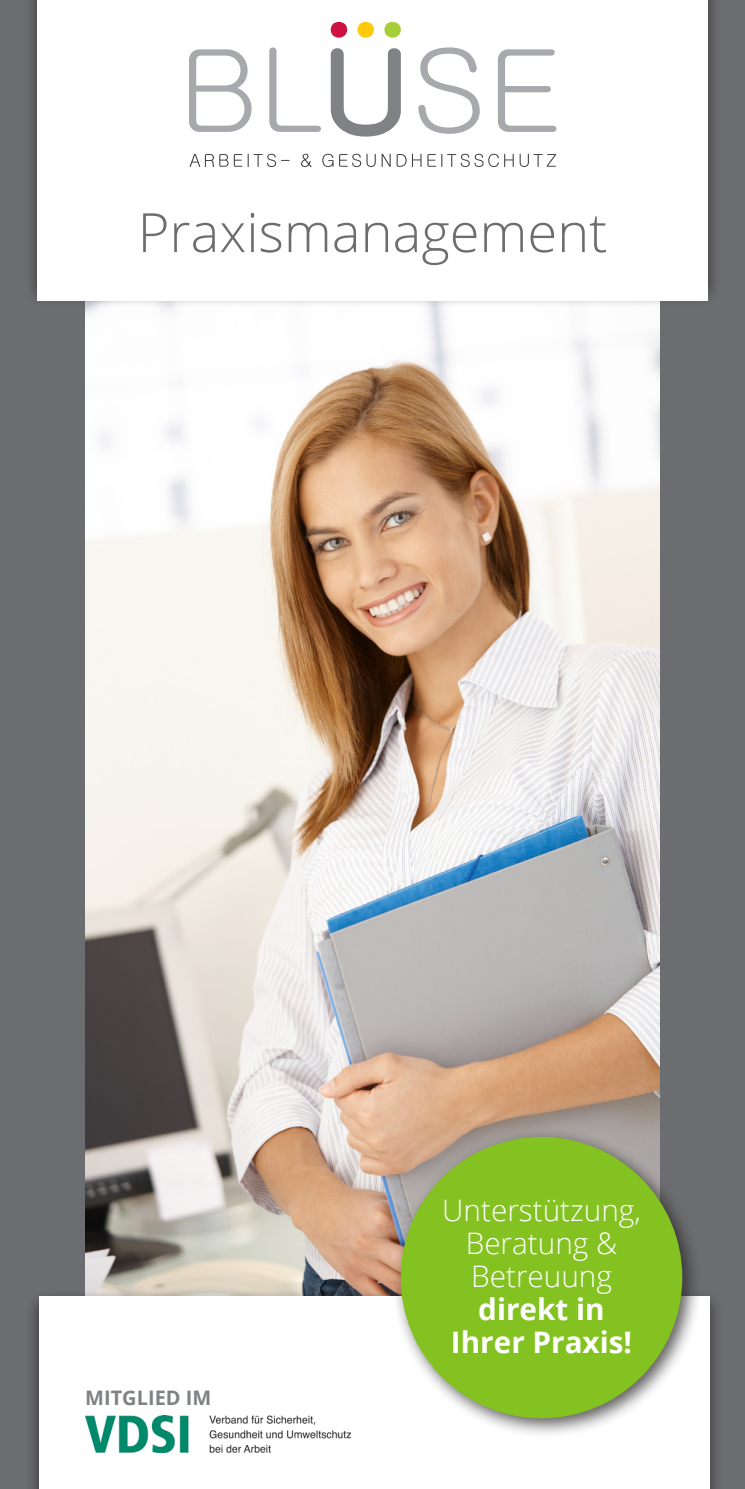
<style>
.page{position:relative;width:745px;height:1489px;background:#fff}
.page>*{position:absolute;margin:0;border:0;box-sizing:border-box;transform-origin:0 0}
.t1{font:300 54.25px "Open Sans";color:#6c6d70}
.t2{font:300 29.75px "Open Sans";color:#fff}
.t3{font:700 29.75px "Open Sans";color:#fff}
.t4{font:700 20px "Open Sans";color:#808285}
</style>
<div class="page">
<div style="left:0;top:0;width:744px;height:1488px;background:#6c6d70"></div>
<img style="left:85px;top:307px;width:574px;height:982px">
<div style="left:24px;top:0;width:696px;height:307px;background:#231f20;opacity:.75"></div>
<div style="left:37px;top:0;width:670px;height:300px;background:#fff"></div>
<div style="left:25px;top:1289px;width:697px;height:199px;background:#231f20;opacity:.75"></div>
<div style="left:39px;top:1295px;width:670px;height:193px;background:#fff"></div>
<svg style="left:189px;top:47px;width:367px;height:90px"></svg>
<svg style="left:357px;top:22px;width:17px;height:16px"></svg>
<svg style="left:330px;top:22px;width:17px;height:16px"></svg>
<svg style="left:384px;top:22px;width:16px;height:16px"></svg>
<svg style="left:189px;top:154px;width:39px;height:13px"></svg>
<svg style="left:234px;top:154px;width:55px;height:13px"></svg>
<svg style="left:301px;top:154px;width:10px;height:13px"></svg>
<svg style="left:322px;top:154px;width:11px;height:13px"></svg>
<svg style="left:339px;top:154px;width:36px;height:13px"></svg>
<svg style="left:381px;top:154px;width:9px;height:13px"></svg>
<svg style="left:396px;top:154px;width:25px;height:13px"></svg>
<svg style="left:427px;top:154px;width:71px;height:13px"></svg>
<svg style="left:504px;top:154px;width:9px;height:13px"></svg>
<svg style="left:519px;top:154px;width:36px;height:13px"></svg>
<div style="left:390px;top:1126px;width:312px;height:312px;background:#231f20;opacity:.75"></div>
<div style="left:400px;top:1136px;width:281px;height:282px;background:#83c221;border-radius:50%"></div>
<img style="left:85px;top:1415px;width:265px;height:37px">
<p class="t1" style="left:138px;top:195px;width:471px">Praxismanagement</p>
<p class="t4" style="left:85px;top:1383px;width:128px">MITGLIED IM</p>
<p class="t2" style="left:442px;top:1189px;width:200px">Unterstützung,</p>
<p class="t2" style="left:465px;top:1222px;width:153px">Beratung &amp;</p>
<p class="t2" style="left:471px;top:1255px;width:142px">Betreuung</p>
<p class="t3" style="left:478px;top:1287px;width:128px">direkt in</p>
<p class="t3" style="left:450px;top:1320px;width:182px">Ihrer Praxis!</p>
</div>
